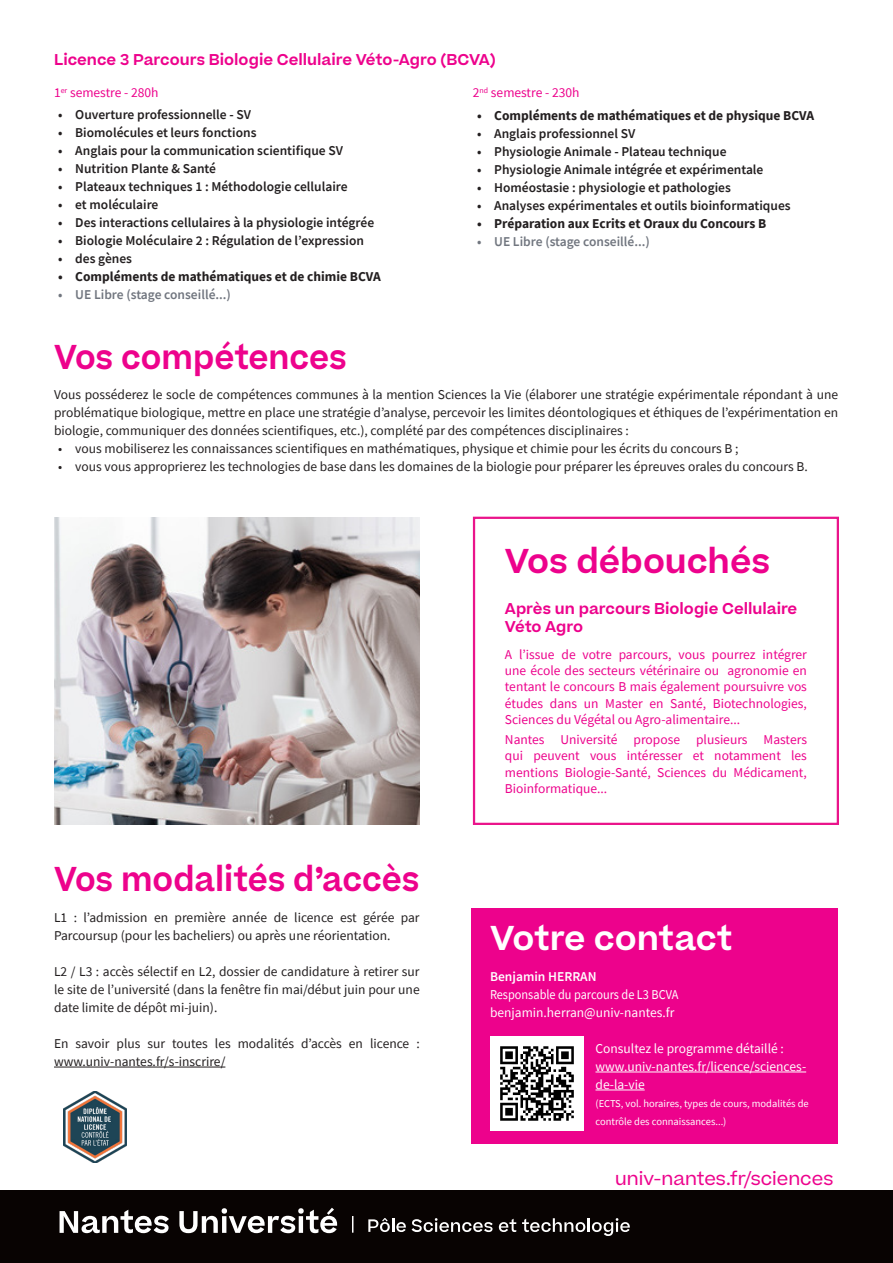
<style>
.page{position:relative;width:893px;height:1263px;background:#fff}
.page>*{position:absolute;margin:0;border:0;box-sizing:border-box;transform-origin:0 0}
.Titre{font:600 33px "Beatrice";color:#ed028c;scale:.94 1}
.titre_encart{font:600 33px "Beatrice";color:#ed028c}
.Titre-2{font:600 33px "Beatrice";letter-spacing:-.005em;color:#fff}
.t1{font:18px "Beatrice";color:#ed028c}
.info_encart{font:600 15px/18px "Beatrice";color:#ed028c}
.t2{font:13.5px/18px "Source Sans Pro";color:#231f20}
.t3{font:600 13.5px "Source Sans Pro";color:#231f20}
.info_encart-2{font:13.5px/16.2px "Source Sans Pro";color:#ed028c;text-align:justify}
.t4{font:700 13.5px "Source Sans Pro";color:#231f20}
.t5{font:13.5px/18px "Source Sans Pro";color:#fff}
.t6{font:600 13.5px "Source Sans Pro";color:#71767f}
.t7{font:13.5px "Source Sans Pro";color:#fff;scale:.91 1}
.t8{font:600 13.5px "Source Sans Pro";color:#fff}
.t9{font:10.5px/18px "Source Sans Pro";color:#fff}
</style>
<div class="page">
<img style="left:54px;top:518px;width:366px;height:307px">
<div style="left:472px;top:909px;width:366px;height:234px;background:#ed028c"></div>
<div style="left:473px;top:517px;width:366px;height:308px;border:2px solid #ea148b"></div>
<div style="left:0;top:1191px;width:893px;height:72px;background:#080302"></div>
<svg style="left:60px;top:1208px;width:277px;height:25px"></svg>
<img style="left:64px;top:1091px;width:63px;height:72px">
<hr style="left:54px;top:1067px;width:171px;height:1px;background:#231f20">
<hr style="left:595px;top:1072px;width:211px;height:1px;background:#fff">
<hr style="left:595px;top:1090px;width:50px;height:1px;background:#fff">
<svg style="left:368px;top:1218px;width:38px;height:14px"></svg>
<svg style="left:412px;top:1218px;width:81px;height:14px"></svg>
<svg style="left:499px;top:1219px;width:17px;height:13px"></svg>
<svg style="left:522px;top:1218px;width:108px;height:18px"></svg>
<svg style="left:352px;top:1216px;width:1px;height:17px"></svg>
<img style="left:490px;top:1037px;width:93px;height:93px">
<p class="info_encart" style="left:54px;top:51px;width:443px">Licence 3 Parcours Biologie Cellulaire Véto-Agro (BCVA)</p>
<p class="info_encart-2" style="left:54px;top:84px;width:106px">1<sup>er</sup> semestre - 280h</p>
<p class="t3" style="left:58px;top:106px;width:194px">• Ouverture professionnelle - SV</p>
<p class="t3" style="left:58px;top:124px;width:200px">• Biomolécules et leurs fonctions</p>
<p class="t3" style="left:58px;top:142px;width:286px">• Anglais pour la communication scientifique SV</p>
<p class="t3" style="left:58px;top:160px;width:159px">• Nutrition Plante &amp; Santé</p>
<p class="t3" style="left:58px;top:178px;width:291px">• Plateaux techniques 1 : Méthodologie cellulaire</p>
<p class="t3" style="left:58px;top:196px;width:102px">• et moléculaire</p>
<p class="t3" style="left:58px;top:214px;width:317px">• Des interactions cellulaires à la physiologie intégrée</p>
<p class="t3" style="left:58px;top:232px;width:307px">• Biologie Moléculaire 2 : Régulation de l’expression</p>
<p class="t3" style="left:58px;top:250px;width:75px">• des gènes</p>
<p class="t4" style="left:58px;top:268px;width:324px">• Compléments de mathématiques et de chimie BCVA</p>
<p class="t6" style="left:58px;top:286px;width:174px">• UE Libre (stage conseillé...)</p>
<p class="info_encart-2" style="left:473px;top:85px;width:108px">2<sup>nd</sup> semestre - 230h</p>
<p class="t4" style="left:477px;top:106px;width:339px">• Compléments de mathématiques et de physique BCVA</p>
<p class="t3" style="left:477px;top:124px;width:160px">• Anglais professionnel SV</p>
<p class="t3" style="left:477px;top:142px;width:251px">• Physiologie Animale - Plateau technique</p>
<p class="t3" style="left:477px;top:160px;width:288px">• Physiologie Animale intégrée et expérimentale</p>
<p class="t3" style="left:477px;top:178px;width:255px">• Homéostasie : physiologie et pathologies</p>
<p class="t3" style="left:477px;top:196px;width:315px">• Analyses expérimentales et outils bioinformatiques</p>
<p class="t4" style="left:477px;top:214px;width:291px">• Préparation aux Ecrits et Oraux du Concours B</p>
<p class="t6" style="left:477px;top:232px;width:174px">• UE Libre (stage conseillé...)</p>
<p class="Titre" style="left:54px;top:334px;width:313px">Vos compétences</p>
<p class="t2" style="left:54px;top:386px;width:786px;text-align:justify">Vous posséderez le socle de compétences communes à la mention Sciences la Vie (élaborer une stratégie expérimentale répondant à une problématique biologique, mettre en place une stratégie d’analyse, percevoir les limites déontologiques et éthiques de l’expérimentation en biologie, communiquer des données scientifiques, etc.), complété par des compétences disciplinaires :</p>
<p class="t2" style="left:58px;top:440px;width:682px">• vous mobiliserez les connaissances scientifiques en mathématiques, physique et chimie pour les écrits du concours B ;</p>
<p class="t2" style="left:58px;top:458px;width:751px">• vous vous approprierez les technologies de base dans les domaines de la biologie pour préparer les épreuves orales du concours B.</p>
<p class="Titre" style="left:54px;top:857px;width:391px">Vos modalités d’accès</p>
<p class="t2" style="left:54px;top:908px;width:367px">L1 : l’admission en première année de licence est gérée par<br>Parcoursup (pour les bacheliers) ou après une réorientation.</p>
<p class="t2" style="left:54px;top:962px;width:367px;text-align:justify">L2 / L3 : accès sélectif en L2, dossier de candidature à retirer sur le site de l’université (dans la fenêtre fin mai/début juin pour une date limite de dépôt mi-juin).</p>
<p class="t2" style="left:54px;top:1034px;width:367px">En savoir plus sur toutes les modalités d’accès en licence : www.univ-nantes.fr/s-inscrire/</p>
<p class="titre_encart" style="left:505px;top:539px;width:267px">Vos débouchés</p>
<p class="info_encart" style="left:505px;top:600px;width:294px">Après un parcours Biologie Cellulaire<br>Véto Agro</p>
<p class="info_encart-2" style="left:505px;top:646px;width:304px">A l’issue de votre parcours, vous pourrez intégrer une école des secteurs vétérinaire ou agronomie en tentant le concours B mais également poursuivre vos études dans un Master en Santé, Biotechnologies, Sciences du Végétal ou Agro-alimentaire...</p>
<p class="info_encart-2" style="left:505px;top:731px;width:304px">Nantes Université propose plusieurs Masters qui peuvent vous intéresser et notamment les mentions Biologie-Santé, Sciences du Médicament, Bioinformatique...</p>
<p class="Titre-2" style="left:490px;top:916px;width:244px">Votre contact</p>
<p class="t8" style="left:490px;top:968px;width:108px">Benjamin HERRAN</p>
<p class="t7" style="left:490px;top:986px;width:209px">Responsable du parcours de L3 BCVA</p>
<p class="t5" style="left:490px;top:1003px;width:186px">benjamin.herran@univ-nantes.fr</p>
<p class="t5" style="left:595px;top:1039px;width:190px">Consultez le programme détaillé :</p>
<p class="t5" style="left:595px;top:1057px;width:212px">www.univ-nantes.fr/licence/sciences&shy;de-la-vie</p>
<p class="t9" style="left:595px;top:1094px;width:215px">(ECTS, vol. horaires, types de cours, modalités de contrôle des connaissances...)</p>
<p class="t1" style="left:615px;top:1167px;width:220px">univ-nantes.fr/sciences</p>
</div>
